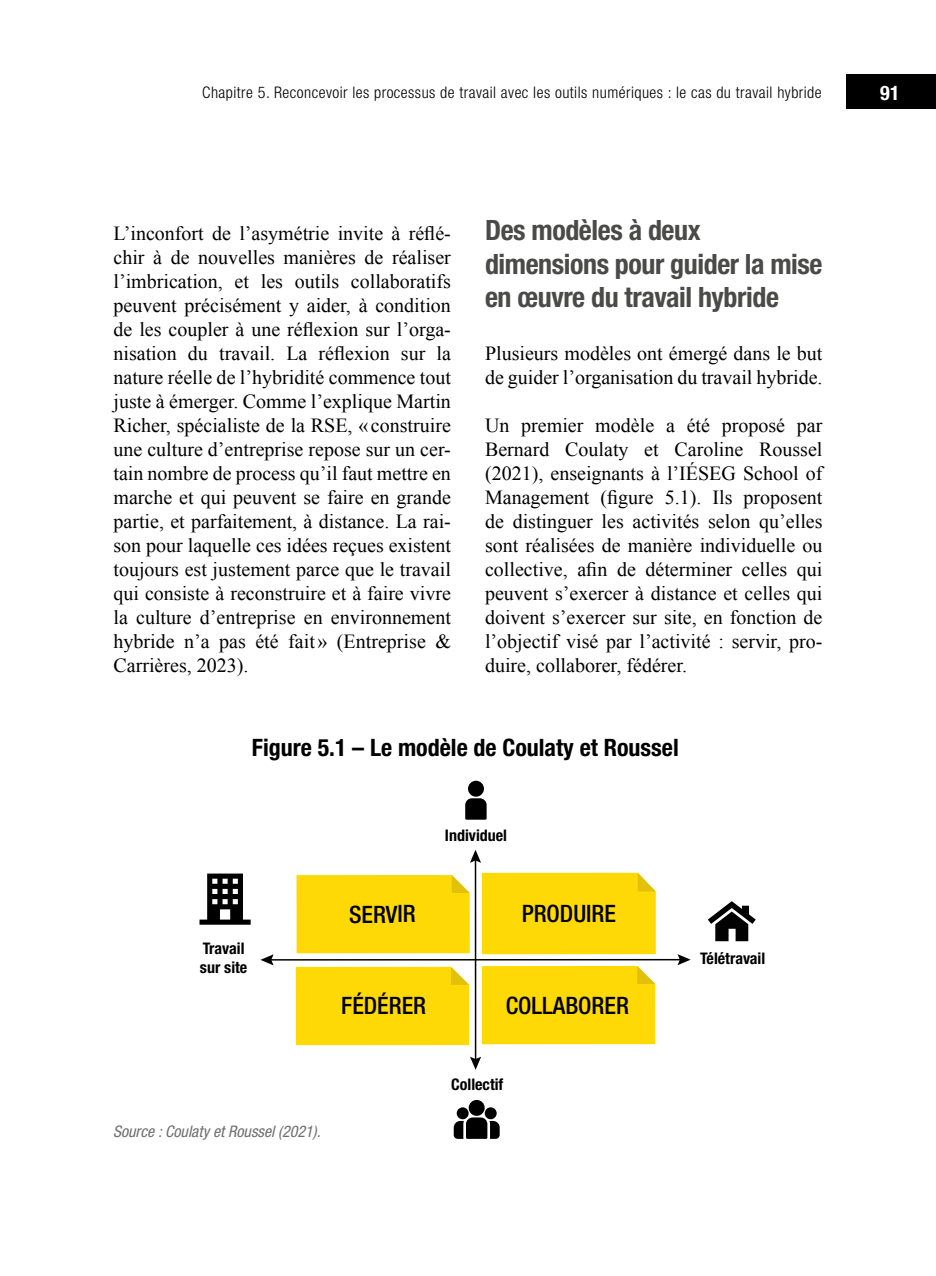
<style>
.page{position:relative;width:936px;height:1276px;background:#fff}
.page>*{position:absolute;margin:0;border:0;box-sizing:border-box;transform-origin:0 0}
.Titre_2_gris{font:700 condensed 28px/33.6px "Helvetica Neue LT Std";letter-spacing:-.015em;color:#4a4a49}
.t1{font:700 condensed 24px "Helvetica Neue LT Std";color:#000}
.t2{font:500 condensed 24px "Helvetica Neue LT Std";color:#000}
.Courant{font:20px/24px "Times New Roman";color:#000;text-align:justify}
.t3{font:700 condensed 20px "Helvetica Neue LT Std";color:#fff}
.t4{font:300 condensed 16px "Helvetica Neue LT Std";letter-spacing:.03em;color:#000}
.t5{font:700 condensed 16px/19.2px "Helvetica Neue LT Std";color:#000}
.t6{font:italic condensed 16px "Helvetica Neue LT Std";color:#706f6f}
</style>
<div class="page">
<div style="left:845px;top:75px;width:90px;height:34px;background:#000"></div>
<div style="left:296px;top:875px;width:173px;height:78px;background:#fed905"></div>
<div style="left:482px;top:873px;width:173px;height:81px;background:#fed905"></div>
<div style="left:296px;top:967px;width:173px;height:78px;background:#fed905"></div>
<div style="left:482px;top:966px;width:173px;height:78px;background:#fed905"></div>
<hr style="left:269px;top:959px;width:412px;height:1px;background:#000">
<svg style="left:260px;top:954px;width:13px;height:11px"></svg>
<svg style="left:677px;top:954px;width:13px;height:11px"></svg>
<hr style="left:474px;top:858px;width:2px;height:203px;background:#000">
<svg style="left:470px;top:1056px;width:11px;height:14px"></svg>
<svg style="left:470px;top:849px;width:11px;height:14px"></svg>
<svg style="left:453px;top:1100px;width:46px;height:39px"></svg>
<svg style="left:465px;top:780px;width:21px;height:39px"></svg>
<svg style="left:708px;top:901px;width:47px;height:40px"></svg>
<svg style="left:199px;top:873px;width:52px;height:51px"></svg>
<p class="t4" style="left:202px;top:83px;width:621px">Chapitre 5. Reconcevoir les processus de travail avec les outils numériques : le cas du travail hybride</p>
<p class="t3" style="left:880px;top:81px;width:21px">91</p>
<p class="Courant" style="left:113px;top:221px;width:339px">L’inconfort de l’asymétrie invite à réflé&shy;chir à de nouvelles manières de réaliser l’imbrication, et les outils collaboratifs peuvent précisément y aider, à condition de les coupler à une réflexion sur l’orga&shy;nisation du travail. La réflexion sur la nature réelle de l’hybridité commence tout juste à émerger. Comme l’explique Martin Richer, spécialiste de la RSE, « construire une culture d’entreprise repose sur un cer&shy;tain nombre de process qu’il faut mettre en marche et qui peuvent se faire en grande partie, et parfaitement, à distance. La rai&shy;son pour laquelle ces idées reçues existent toujours est justement parce que le travail qui consiste à reconstruire et à faire vivre la culture d’entreprise en environnement hybride n’a pas été fait» (Entreprise &amp; Carrières, 2023).</p>
<p class="Titre_2_gris" style="left:485px;top:213px;width:339px">Des modèles à deux dimensions pour guider la mise en œuvre du travail hybride</p>
<p class="Courant" style="left:485px;top:341px;width:339px">Plusieurs modèles ont émergé dans le but de guider l’organisation du travail hybride.</p>
<p class="Courant" style="left:485px;top:413px;width:339px">Un premier modèle a été proposé par Bernard Coulaty et Caroline Roussel (2021), enseignants à l’IÉSEG School of Management (figure 5.1). Ils proposent de distinguer les activités selon qu’elles sont réalisées de manière individuelle ou collective, afin de déterminer celles qui peuvent s’exercer à distance et celles qui doivent s’exercer sur site, en fonction de l’objectif visé par l’activité : servir, pro&shy;duire, collaborer, fédérer.</p>
<p class="t1" style="left:252px;top:733px;width:428px">Figure 5.1 – Le modèle de Coulaty et Roussel</p>
<p class="t5" style="left:445px;top:825px;width:64px">Individuel</p>
<p class="t5" style="left:200px;top:938px;width:49px">Travail sur site</p>
<p class="t2" style="left:349px;top:899px;width:68px">SERVIR</p>
<p class="t2" style="left:521px;top:899px;width:96px">PRODUIRE</p>
<p class="t2" style="left:341px;top:991px;width:86px">FÉDÉRER</p>
<p class="t2" style="left:505px;top:991px;width:125px">COLLABORER</p>
<p class="t6" style="left:113px;top:1122px;width:209px">Source : Coulaty et Roussel (2021).</p>
<p class="t5" style="left:451px;top:1074px;width:54px">Collectif</p>
<p class="t5" style="left:700px;top:948px;width:67px">Télétravail</p>
</div>
